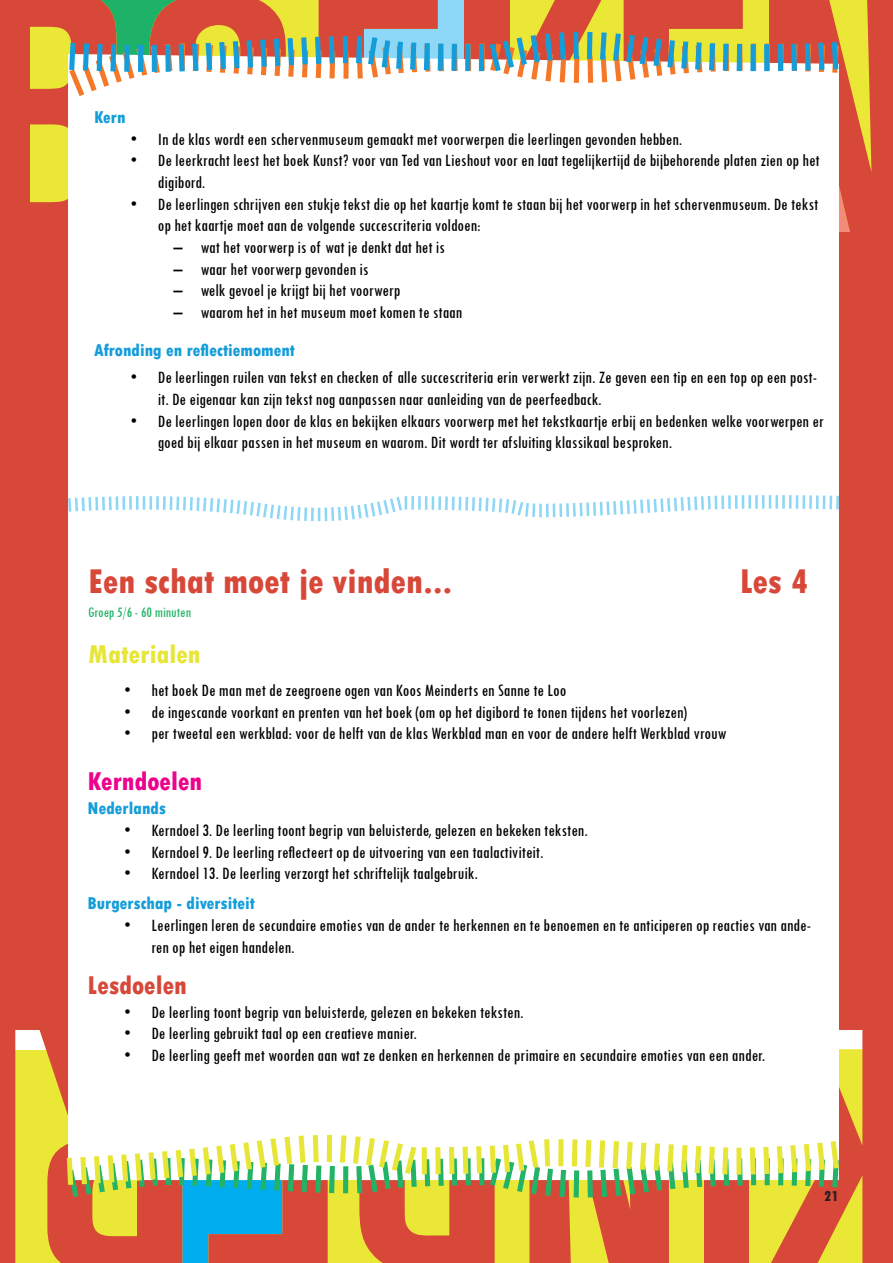
<style>
.page{position:relative;width:893px;height:1263px;background:#fff}
.page>*{position:absolute;margin:0;border:0;box-sizing:border-box;transform-origin:0 0}
.t1{font:800 condensed 36px "Tw Cen";color:#d74839}
.t2{font:800 condensed 27px "Tw Cen";color:#e7e637}
.t3{font:800 condensed 27px "Tw Cen";color:#ed028c}
.t4{font:800 condensed 27px "Tw Cen";color:#d6493a}
.t5{font:condensed 18px/21.6px "Tw Cen";color:#000}
.t6{font:800 condensed 18px "Tw Cen";color:#149dd9}
.t7{font:condensed 15px "Tw Cen";color:#22b367}
.t8{font:800 condensed 15px "Tw Cen";color:#231f20}
</style>
<div class="page">
<div style="left:0;top:1030px;width:893px;height:233px;background:#eae736"></div>
<div style="left:0;top:1030px;width:185px;height:19px;background:#fff"></div>
<div style="left:0;top:1030px;width:15px;height:233px;background:#d74838"></div>
<div style="left:0;top:233px;width:893px;height:797px;background:#d74839"></div>
<div style="left:68px;top:233px;width:771px;height:797px;background:#fff"></div>
<svg style="left:0;top:0;width:893px;height:233px"></svg>
<svg style="left:38px;top:1030px;width:855px;height:233px"></svg>
<svg style="left:64px;top:1130px;width:778px;height:60px"></svg>
<svg style="left:68px;top:493px;width:771px;height:31px;background:#ecf8fd"></svg>
<p class="t6" style="left:94px;top:106px;width:33px">Kern</p>
<p class="t5" style="left:131px;top:128px;width:553px">• In de klas wordt een schervenmuseum gemaakt met voorwerpen die leerlingen gevonden hebben.</p>
<p class="t5" style="left:158px;top:150px;width:663px;text-indent:-27px">• De leerkracht leest het boek Kunst? voor van Ted van Lieshout voor en laat tegelijkertijd de bijbehorende platen zien op het digibord.</p>
<p class="t5" style="left:158px;top:193px;width:662px;text-indent:-27px">• De leerlingen schrijven een stukje tekst die op het kaartje komt te staan bij het voorwerp in het schervenmuseum. De tekst op het kaartje moet aan de volgende succescriteria voldoen:</p>
<p class="t5" style="left:173px;top:236px;width:273px">– wat het voorwerp is of wat je denkt dat het is</p>
<p class="t5" style="left:173px;top:258px;width:197px">– waar het voorwerp gevonden is</p>
<p class="t5" style="left:173px;top:279px;width:228px">– welk gevoel je krijgt bij het voorwerp</p>
<p class="t5" style="left:173px;top:301px;width:290px">– waarom het in het museum moet komen te staan</p>
<p class="t6" style="left:94px;top:340px;width:202px">Afronding en reflectiemoment</p>
<p class="t5" style="left:158px;top:366px;width:660px;text-indent:-27px">• De leerlingen ruilen van tekst en checken of alle succescriteria erin verwerkt zijn. Ze geven een tip en een top op een post&shy;it. De eigenaar kan zijn tekst nog aanpassen naar aanleiding van de peerfeedback.</p>
<p class="t5" style="left:158px;top:410px;width:667px;text-indent:-27px">• De leerlingen lopen door de klas en bekijken elkaars voorwerp met het tekstkaartje erbij en bedenken welke voorwerpen er goed bij elkaar passen in het museum en waarom. Dit wordt ter afsluiting klassikaal besproken.</p>
<h1 class="t1" style="left:88px;top:560px;width:366px">Een schat moet je vinden...</h1>
<p class="t7" style="left:88px;top:603px;width:104px">Groep 5/6 - 60 minuten</p>
<h2 class="t2" style="left:88px;top:639px;width:114px">Materialen</h2>
<p class="t5" style="left:124px;top:679px;width:443px">• het boek De man met de zeegroene ogen van Koos Meinderts en Sanne te Loo</p>
<p class="t5" style="left:124px;top:701px;width:564px">• de ingescande voorkant en prenten van het boek (om op het digibord te tonen tijdens het voorlezen)</p>
<p class="t5" style="left:124px;top:722px;width:604px">• per tweetal een werkblad: voor de helft van de klas Werkblad man en voor de andere helft Werkblad vrouw</p>
<h1 class="t1" style="left:740px;top:560px;width:70px">Les 4</h1>
<h2 class="t3" style="left:88px;top:765px;width:116px">Kerndoelen</h2>
<p class="t5" style="left:124px;top:819px;width:465px">• Kerndoel 3. De leerling toont begrip van beluisterde, gelezen en bekeken teksten.</p>
<p class="t5" style="left:124px;top:841px;width:421px">• Kerndoel 9. De leerling reflecteert op de uitvoering van een taalactiviteit.</p>
<p class="t5" style="left:124px;top:862px;width:355px">• Kerndoel 13. De leerling verzorgt het schriftelijk taalgebruik.</p>
<p class="t5" style="left:151px;top:914px;width:661px;text-indent:-27px">• Leerlingen leren de secundaire emoties van de ander te herkennen en te benoemen en te anticiperen op reacties van ande&shy;ren op het eigen handelen.</p>
<p class="t6" style="left:88px;top:798px;width:80px">Nederlands</p>
<p class="t6" style="left:88px;top:893px;width:169px">Burgerschap - diversiteit</p>
<h2 class="t4" style="left:88px;top:969px;width:101px">Lesdoelen</h2>
<p class="t5" style="left:124px;top:1001px;width:401px">• De leerling toont begrip van beluisterde, gelezen en bekeken teksten.</p>
<p class="t5" style="left:124px;top:1022px;width:294px">• De leerling gebruikt taal op een creatieve manier.</p>
<p class="t5" style="left:124px;top:1044px;width:642px">• De leerling geeft met woorden aan wat ze denken en herkennen de primaire en secundaire emoties van een ander.</p>
<p class="t8" style="left:824px;top:1187px;width:16px">21</p>
</div>
